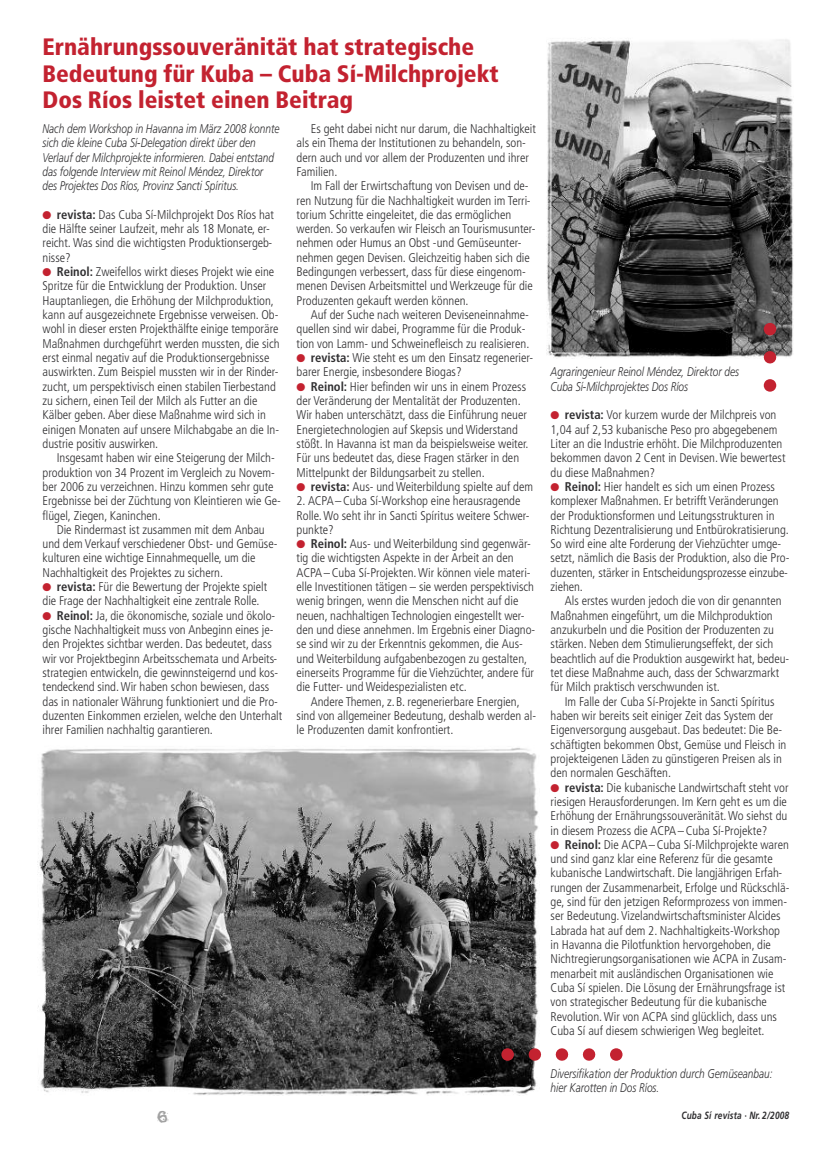
<style>
.page{position:relative;width:833px;height:1152px;background:#fff}
.page>*{position:absolute;margin:0;border:0;box-sizing:border-box;transform-origin:0 0}
.t1{font:900 condensed 23.75px/26.2px "Frutiger";color:#c32230}
.t2{font:20px "Fajita ICG Mild";color:#a2a2a2}
.t3{font:300 condensed 12.62px/14.2px "Frutiger";color:#302f31}
.t4{font:italic 300 12.62px/14.2px "Frutiger";color:#302f31;scale:.8 1}
.t5{font:italic 700 10.5px "Frutiger";letter-spacing:.02em;color:#302f31;scale:.79 1}
.s1{color:#c32230}
.s2{font-weight:700}
</style>
<div class="page">
<img style="left:38px;top:748px;width:501px;height:347px">
<img style="left:546px;top:39px;width:247px;height:320px">
<svg style="left:763px;top:323px;width:13px;height:41px"></svg>
<svg style="left:763px;top:379px;width:13px;height:13px"></svg>
<svg style="left:520px;top:1048px;width:102px;height:12px"></svg>
<svg style="left:501px;top:1048px;width:13px;height:12px"></svg>
<h1 class="t1" style="left:43px;top:36px;width:458px">Ernährungssouveränität hat strategische<br>Bedeutung für Kuba – Cuba Sí-Milchprojekt<br>Dos Ríos leistet einen Beitrag</h1>
<p class="t4" style="left:43px;top:122px;width:298px">Nach dem Workshop in Havanna im März 2008 konnte sich die kleine Cuba Sí-Delegation direkt über den Verlauf der Milchprojekte informieren. Dabei entstand das folgende Interview mit Reinol Méndez, Direktor des Projektes Dos Ríos, Provinz Sancti Spíritus.</p>
<p class="t3" style="left:43px;top:208px;width:233px"><span class="s1">●</span> <span class="s2">revista:</span> Das Cuba Sí-Milchprojekt Dos Ríos hat die Hälfte seiner Laufzeit, mehr als 18 Monate, er&shy;reicht. Was sind die wichtigsten Produktionsergeb&shy;nisse?</p>
<p class="t3" style="left:43px;top:266px;width:239px"><span class="s1">●</span> <span class="s2">Reinol:</span> Zweifellos wirkt dieses Projekt wie eine Spritze für die Entwicklung der Produktion. Unser Hauptanliegen, die Erhöhung der Milchproduktion, kann auf ausgezeichnete Ergebnisse verweisen. Ob&shy;wohl in dieser ersten Projekthälfte einige temporäre Maßnahmen durchgeführt werden mussten, die sich erst einmal negativ auf die Produktionsergebnisse auswirkten. Zum Beispiel mussten wir in der Rinder&shy;zucht, um perspektivisch einen stabilen Tierbestand zu sichern, einen Teil der Milch als Futter an die Kälber geben. Aber diese Maßnahme wird sich in einigen Monaten auf unsere Milchabgabe an die In&shy;dustrie positiv auswirken.</p>
<p class="t3" style="left:43px;top:452px;width:240px;text-indent:14px">Insgesamt haben wir eine Steigerung der Milch&shy;produktion von 34 Prozent im Vergleich zu Novem&shy;ber 2006 zu verzeichnen. Hinzu kommen sehr gute Ergebnisse bei der Züchtung von Kleintieren wie Ge&shy;flügel, Ziegen, Kaninchen.</p>
<p class="t3" style="left:43px;top:523px;width:236px;text-indent:14px">Die Rindermast ist zusammen mit dem Anbau und dem Verkauf verschiedener Obst- und Gemüse&shy;kulturen eine wichtige Einnahmequelle, um die Nachhaltigkeit des Projektes zu sichern.</p>
<p class="t3" style="left:43px;top:580px;width:226px"><span class="s1">●</span> <span class="s2">revista:</span> Für die Bewertung der Projekte spielt die Frage der Nachhaltigkeit eine zentrale Rolle.</p>
<p class="t3" style="left:43px;top:609px;width:241px"><span class="s1">●</span> <span class="s2">Reinol:</span> Ja, die ökonomische, soziale und ökolo&shy;gische Nachhaltigkeit muss von Anbeginn eines je&shy;den Projektes sichtbar werden. Das bedeutet, dass wir vor Projektbeginn Arbeitsschemata und Arbeits&shy;strategien entwickeln, die gewinnsteigernd und kos&shy;tendeckend sind.Wir haben schon bewiesen, dass das in nationaler Währung funktioniert und die Pro&shy;duzenten Einkommen erzielen, welche den Unterhalt ihrer Familien nachhaltig garantieren.</p>
<p class="t3" style="left:296px;top:122px;width:241px;text-indent:14px">Es geht dabei nicht nur darum, die Nachhaltigkeit als ein Thema der Institutionen zu behandeln, son&shy;dern auch und vor allem der Produzenten und ihrer Familien.</p>
<p class="t3" style="left:296px;top:180px;width:240px;text-indent:14px">Im Fall der Erwirtschaftung von Devisen und de&shy;ren Nutzung für die Nachhaltigkeit wurden im Terri&shy;torium Schritte eingeleitet, die das ermöglichen werden. So verkaufen wir Fleisch an Tourismusunter&shy;nehmen oder Humus an Obst -und Gemüseunter&shy;nehmen gegen Devisen. Gleichzeitig haben sich die Bedingungen verbessert, dass für diese eingenom&shy;menen Devisen Arbeitsmittel und Werkzeuge für die Produzenten gekauft werden können.</p>
<p class="t3" style="left:296px;top:308px;width:234px;text-indent:14px">Auf der Suche nach weiteren Deviseneinnahme&shy;quellen sind wir dabei, Programme für die Produk&shy;tion von Lamm- und Schweinefleisch zu realisieren.</p>
<p class="t3" style="left:296px;top:351px;width:238px"><span class="s1">●</span> <span class="s2">revista:</span> Wie steht es um den Einsatz regenerier&shy;barer Energie, insbesondere Biogas?</p>
<p class="t3" style="left:296px;top:380px;width:233px"><span class="s1">●</span> <span class="s2">Reinol:</span> Hier befinden wir uns in einem Prozess der Veränderung der Mentalität der Produzenten.<br>Wir haben unterschätzt, dass die Einführung neuer Energietechnologien auf Skepsis und Widerstand stößt. In Havanna ist man da beispielsweise weiter.<br>Für uns bedeutet das, diese Fragen stärker in den Mittelpunkt der Bildungsarbeit zu stellen.</p>
<p class="t3" style="left:296px;top:480px;width:238px"><span class="s1">●</span> <span class="s2">revista:</span> Aus- und Weiterbildung spielte auf dem</p>
<p class="t3" style="left:296px;top:494px;width:234px">2. ACPA–Cuba Sí-Workshop eine herausragende<br>Rolle.Wo seht ihr in Sancti Spíritus weitere Schwer&shy;punkte?</p>
<p class="t3" style="left:296px;top:537px;width:240px"><span class="s1">●</span> <span class="s2">Reinol:</span> Aus- und Weiterbildung sind gegenwär&shy;tig die wichtigsten Aspekte in der Arbeit an den ACPA–Cuba Sí-Projekten.Wir können viele materi&shy;elle Investitionen tätigen – sie werden perspektivisch wenig bringen, wenn die Menschen nicht auf die neuen, nachhaltigen Technologien eingestellt wer&shy;den und diese annehmen. Im Ergebnis einer Diagno&shy;se sind wir zu der Erkenntnis gekommen, die Aus&shy;und Weiterbildung aufgabenbezogen zu gestalten, einerseits Programme für die Viehzüchter, andere für die Futter- und Weidespezialisten etc.</p>
<p class="t3" style="left:296px;top:695px;width:241px;text-indent:14px">Andere Themen, z.B. regenerierbare Energien, sind von allgemeiner Bedeutung, deshalb werden al&shy;le Produzenten damit konfrontiert.</p>
<p class="t4" style="left:550px;top:366px;width:237px">Agraringenieur Reinol Méndez, Direktor des<br>Cuba Sí-Milchprojektes Dos Ríos</p>
<p class="t3" style="left:550px;top:409px;width:236px"><span class="s1">●</span> <span class="s2">revista:</span> Vor kurzem wurde der Milchpreis von 1,04 auf 2,53 kubanische Peso pro abgegebenem Liter an die Industrie erhöht. Die Milchproduzenten bekommen davon 2 Cent in Devisen.Wie bewertest du diese Maßnahmen?</p>
<p class="t3" style="left:550px;top:480px;width:240px"><span class="s1">●</span> <span class="s2">Reinol:</span> Hier handelt es sich um einen Prozess komplexer Maßnahmen. Er betrifft Veränderungen der Produktionsformen und Leitungsstrukturen in Richtung Dezentralisierung und Entbürokratisierung.<br>So wird eine alte Forderung der Viehzüchter umge&shy;setzt, nämlich die Basis der Produktion, also die Pro&shy;duzenten, stärker in Entscheidungsprozesse einzube&shy;ziehen.</p>
<p class="t3" style="left:550px;top:595px;width:240px;text-indent:14px">Als erstes wurden jedoch die von dir genannten Maßnahmen eingeführt, um die Milchproduktion anzukurbeln und die Position der Produzenten zu stärken. Neben dem Stimulierungseffekt, der sich beachtlich auf die Produktion ausgewirkt hat, bedeu&shy;tet diese Maßnahme auch, dass der Schwarzmarkt für Milch praktisch verschwunden ist.</p>
<p class="t3" style="left:550px;top:695px;width:237px;text-indent:14px">Im Falle der Cuba Sí-Projekte in Sancti Spíritus haben wir bereits seit einiger Zeit das System der Eigenversorgung ausgebaut. Das bedeutet: Die Be&shy;schäftigten bekommen Obst, Gemüse und Fleisch in projekteigenen Läden zu günstigeren Preisen als in den normalen Geschäften.</p>
<p class="t3" style="left:550px;top:781px;width:239px"><span class="s1">●</span> <span class="s2">revista:</span> Die kubanische Landwirtschaft steht vor riesigen Herausforderungen. Im Kern geht es um die Erhöhung der Ernährungssouveränität.Wo siehst du in diesem Prozess die ACPA–Cuba Sí-Projekte?</p>
<p class="t3" style="left:550px;top:838px;width:240px"><span class="s1">●</span> <span class="s2">Reinol:</span> Die ACPA–Cuba Sí-Milchprojekte waren und sind ganz klar eine Referenz für die gesamte kubanische Landwirtschaft. Die langjährigen Erfah&shy;rungen der Zusammenarbeit, Erfolge und Rückschlä&shy;ge, sind für den jetzigen Reformprozess von immen&shy;ser Bedeutung. Vizelandwirtschaftsminister Alcides Labrada hat auf dem 2. Nachhaltigkeits-Workshop in Havanna die Pilotfunktion hervorgehoben, die Nichtregierungsorganisationen wie ACPA in Zusam&shy;menarbeit mit ausländischen Organisationen wie Cuba Sí spielen. Die Lösung der Ernährungsfrage ist von strategischer Bedeutung für die kubanische Revolution.Wir von ACPA sind glücklich, dass uns Cuba Sí auf diesem schwierigen Weg begleitet.</p>
<p class="t4" style="left:550px;top:1067px;width:279px">Diversifikation der Produktion durch Gemüseanbau: hier Karotten in Dos Ríos.</p>
<h2 class="t2" style="left:157px;top:1103px;width:13px">6</h2>
<p class="t5" style="left:681px;top:1111px;width:138px">Cuba Sí revista · Nr. 2/2008</p>
</div>
